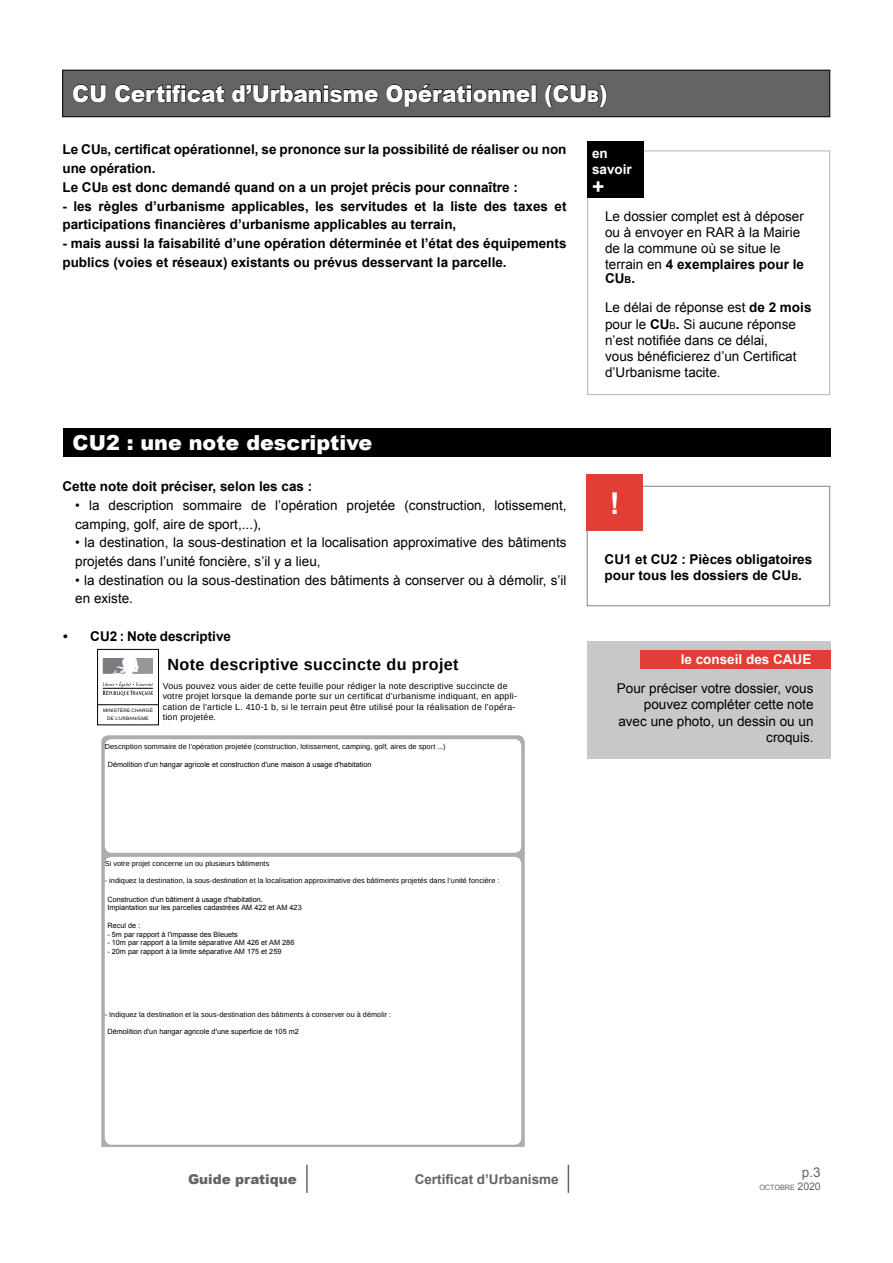
<style>
.page{position:relative;width:893px;height:1263px;background:#fff}
.page>*{position:absolute;margin:0;border:0;box-sizing:border-box;transform-origin:0 0}
.t1{font:700 30px "Arial";color:#fff}
.t2{font:900 23.25px "Arial";letter-spacing:-.01em;color:#fff;scale:.94 1}
.t3{font:700 20.85px "Arial";color:#fff}
.t4{font:900 20.7px "Arial";color:#fff}
.t5{font:700 16.2px "Liberation Sans";letter-spacing:.02em;color:#000}
.t6{font:13.5px/16.2px "Arial";color:#000}
.t7{font:700 13.5px/18.8px "Arial";color:#000}
.t8{font:700 13.5px/16.5px "Arial";color:#fff}
.t9{font:700 13.5px "Arial";color:#636466}
.t10{font:900 13.5px "Arial";color:#636466}
.t11{font:13.5px "Arial";color:#636466}
.t12{font:8.7px/10.5px "Liberation Sans";letter-spacing:.025em;color:#000}
.t13{font:7.35px "Liberation Sans";letter-spacing:.01em;color:#000}
.t14{font:7.35px/8.7px "Arial";color:#000}
.t15{font:7.35px "Arial";letter-spacing:-.015em;color:#636466}
.t16{font:4.8px/7.4px "Liberation Sans";letter-spacing:.02em;color:#000;text-align:center}
.s1{font-size:16.35px}
.s2{font-size:9.45px}
.s3{font-weight:700}
.s4{font-weight:700;font-size:9.45px}
.s5{font-size:10.5px}
</style>
<div class="page">
<hr style="left:306px;top:1165px;width:2px;height:28px;background:#636466">
<svg style="left:568px;top:1165px;width:1px;height:28px"></svg>
<svg style="left:101px;top:735px;width:424px;height:411px;background:#b4b4b3"></svg>
<div style="left:105px;top:739px;width:416px;height:114px;background:#fff;border-radius:7px"></div>
<div style="left:105px;top:857px;width:416px;height:288px;background:#fff;border-radius:7px"></div>
<svg style="left:102px;top:658px;width:51px;height:38px"></svg>
<div style="left:97px;top:649px;width:62px;height:76px;border:1px solid #000"></div>
<hr style="left:97px;top:704px;width:62px;height:1px;background:#000">
<div style="left:63px;top:70px;width:767px;height:47px;background:#636466"></div>
<svg style="left:72px;top:84px;width:34px;height:19px"></svg>
<svg style="left:114px;top:84px;width:111px;height:19px"></svg>
<svg style="left:232px;top:84px;width:147px;height:19px"></svg>
<svg style="left:386px;top:84px;width:145px;height:23px"></svg>
<div style="left:531px;top:85px;width:5px;height:17px;border:1px solid #000"></div>
<svg style="left:545px;top:84px;width:62px;height:23px"></svg>
<div style="left:62px;top:70px;width:768px;height:47px;border:1px solid #000"></div>
<div style="left:587px;top:486px;width:243px;height:120px;border:1px solid #808285"></div>
<div style="left:587px;top:475px;width:56px;height:56px;background:#e23e36"></div>
<div style="left:587px;top:151px;width:243px;height:244px;border:1px solid #b6b8ba"></div>
<div style="left:587px;top:141px;width:56px;height:56px;background:#000"></div>
<div style="left:63px;top:428px;width:767px;height:28px;background:#000"></div>
<div style="left:587px;top:641px;width:244px;height:118px;background:#c7c8ca"></div>
<div style="left:640px;top:650px;width:190px;height:19px;background:#e23e36"></div>
<h2 class="t2" style="left:72px;top:77px;width:571px">CU Certificat d’Urbanisme Opérationnel (CU<span class="s1">b</span>)</h2>
<p class="t7" style="left:62px;top:141px;width:506px">Le CU<span class="s2">b</span>, certificat opérationnel, se prononce sur la possibilité de réaliser ou non une opération.<br>Le CU<span class="s2">b</span> est donc demandé quand on a un projet précis pour connaître :</p>
<p class="t7" style="left:62px;top:197px;width:505px">- les règles d’urbanisme applicables, les servitudes et la liste des taxes et participations financières d’urbanisme applicables au terrain,</p>
<p class="t7" style="left:62px;top:234px;width:506px">- mais aussi la faisabilité d’une opération déterminée et l’état des équipements publics (voies et réseaux) existants ou prévus desservant la parcelle.</p>
<h3 class="t4" style="left:73px;top:427px;width:301px">CU2 : une note descriptive</h3>
<p class="t7" style="left:62px;top:477px;width:251px">Cette note doit préciser, selon les cas :</p>
<p class="t6" style="left:75px;top:496px;width:493px;line-height:18.8px">• la description sommaire de l’opération projetée (construction, lotissement, camping, golf, aire de sport,...),</p>
<p class="t6" style="left:75px;top:533px;width:493px;line-height:18.8px">• la destination, la sous-destination et la localisation approximative des bâtiments projetés dans l’unité foncière, s’il y a lieu,</p>
<p class="t6" style="left:75px;top:571px;width:493px;line-height:18.8px">• la destination ou la sous-destination des bâtiments à conserver ou à démolir, s’il en existe.</p>
<p class="t7" style="left:63px;top:627px;width:169px">• CU2 : Note descriptive</p>
<p class="t5" style="left:168px;top:653px;width:293px">Note descriptive succincte du projet</p>
<p class="t12" style="left:163px;top:681px;width:356px">Vous pouvez vous aider de cette feuille pour rédiger la note descriptive succincte de votre projet lorsque la demande porte sur un certificat d’urbanisme indiquant, en appli&shy;cation de l’article L. 410-1 b, si le terrain peut être utilisé pour la réalisation de l’opéra&shy;tion projetée.</p>
<p class="t13" style="left:105px;top:741px;width:342px">Description sommaire de l’opération projetée (construction, lotissement, camping, golf, aires de sport ...)</p>
<p class="t16" style="left:103px;top:707px;width:51px">MINISTÈRE CHARGÉ<br>DE L’URBANISME</p>
<p class="t14" style="left:108px;top:760px;width:265px">Démolition d'un hangar agricole et construction d'une maison à usage d'habitation</p>
<p class="t8" style="left:592px;top:145px;width:41px">en savoir</p>
<h3 class="t3" style="left:592px;top:173px;width:14px">+</h3>
<p class="t6" style="left:605px;top:208px;width:200px">Le dossier complet est à déposer ou à envoyer en RAR à la Mairie de la commune où se situe le terrain en <span class="s3">4 exemplaires pour le</span></p>
<p class="t6" style="left:605px;top:263px;width:208px;line-height:29.7px"><span class="s3">CU</span><span class="s4">b</span><span class="s3">.<br></span>Le délai de réponse est <span class="s3">de 2 mois</span></p>
<p class="t6" style="left:605px;top:316px;width:193px">pour le <span class="s3">CU</span><span class="s2">B</span><span class="s3">.</span> Si aucune réponse n’est notifiée dans ce délai, vous bénéficierez d’un Certificat d’Urbanisme tacite.</p>
<h1 class="t1" style="left:610px;top:484px;width:11px">!</h1>
<p class="t7" style="left:605px;top:552px;width:209px;line-height:16.2px">CU1 et CU2 : Pièces obligatoires pour tous les dossiers de CU<span class="s2">b</span>.</p>
<p class="t8" style="left:681px;top:652px;width:132px">le conseil des CAUE</p>
<p class="t6" style="left:617px;top:680px;width:198px;text-align:right">Pour préciser votre dossier, vous pouvez compléter cette note avec une photo, un dessin ou un croquis.</p>
<p class="t13" style="left:105px;top:859px;width:166px">Si votre projet concerne un ou plusieurs bâtiments</p>
<p class="t13" style="left:105px;top:876px;width:396px">- indiquez la destination, la sous-destination et la localisation approximative des bâtiments projetés dans l’unité foncière :</p>
<p class="t14" style="left:107px;top:895px;width:196px">Construction d'un bâtiment à usage d'habitation.<br>Implantation sur les parcelles cadastrées AM 422 et AM 423</p>
<p class="t14" style="left:107px;top:921px;width:34px">Recul de :</p>
<p class="t14" style="left:107px;top:930px;width:132px">- 5m par rapport à l'impasse des Bleuets</p>
<p class="t14" style="left:107px;top:938px;width:188px">- 10m par rapport à la limite séparative AM 426 et AM 286</p>
<p class="t14" style="left:107px;top:947px;width:176px">- 20m par rapport à la limite séparative AM 175 et 259</p>
<p class="t13" style="left:105px;top:1009px;width:288px">- Indiquez la destination et la sous-destination des bâtiments à conserver ou à démolir :</p>
<p class="t14" style="left:107px;top:1027px;width:193px">Démolition d'un hangar agricole d'une superficie de 105 m2</p>
<p class="t10" style="left:188px;top:1169px;width:110px">Guide pratique</p>
<p class="t9" style="left:415px;top:1170px;width:146px">Certificat d’Urbanisme</p>
<p class="t11" style="left:802px;top:1164px;width:20px">p.3</p>
<p class="t15" style="left:759px;top:1182px;width:63px">OCTOBRE <span class="s5">2020</span></p>
<p class="t13" style="left:105px;top:1173px;width:179px">ci-dessous la nature et le nombre des pièces fournies.</p>
</div>
